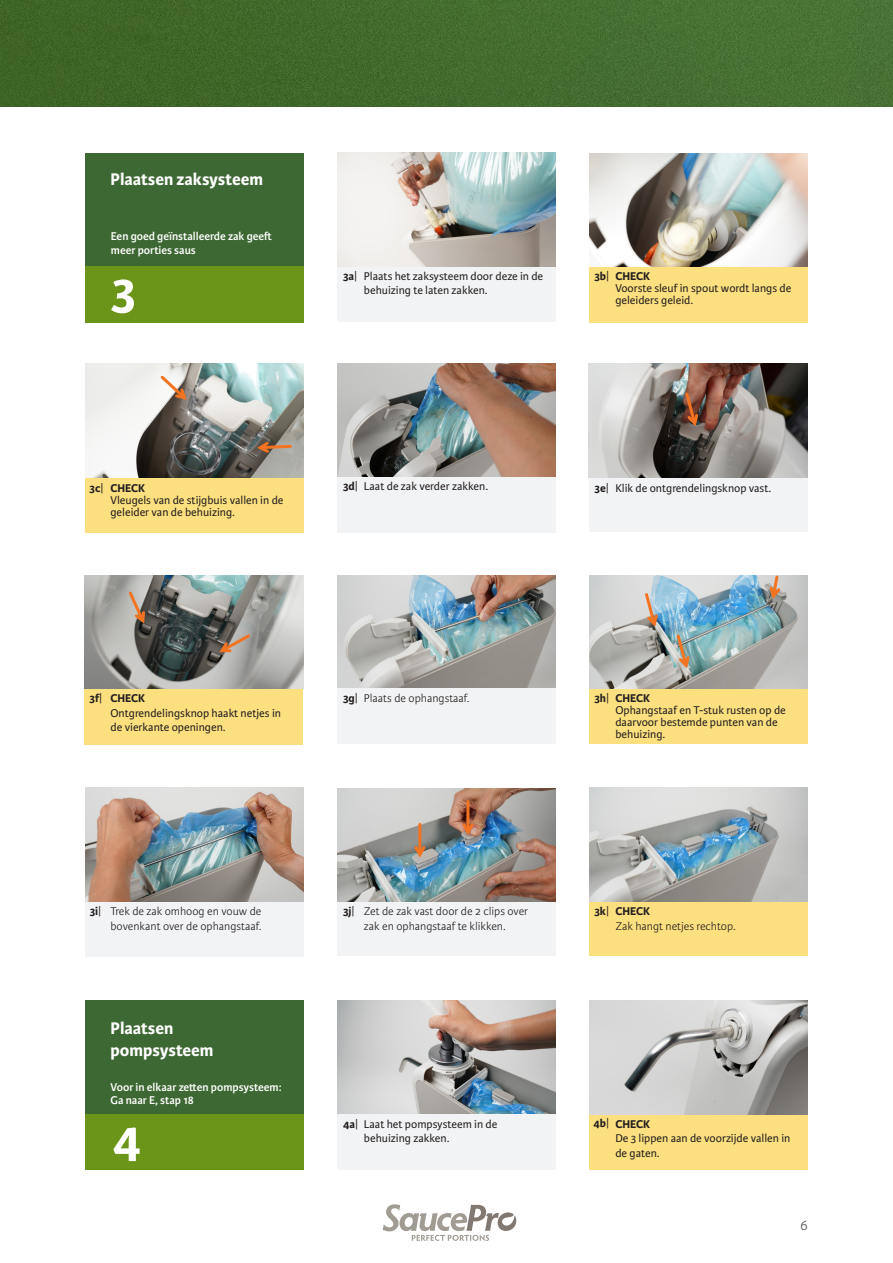
<style>
.page{position:relative;width:893px;height:1263px;background:#fff}
.page>*{position:absolute;margin:0;border:0;box-sizing:border-box;transform-origin:0 0}
.t1{font:700 54px "Karmina Sans";color:#fff}
.t2{font:700 18px "Karmina Sans";color:#fff}
.t3{font:300 15px "Karmina Sans";color:#57585a}
.t4{font:12px/14.4px "Karmina Sans";color:#231f20}
.t5{font:300 12px/14.4px "Karmina Sans";color:#231f20}
.t6{font:600 12px/14.4px "Karmina Sans";color:#fff}
.t7{font:700 12px "Karmina Sans";color:#231f20}
.s1{font-weight:400}
</style>
<div class="page">
<img style="left:0;top:0;width:893px;height:106px">
<svg style="left:383px;top:1204px;width:133px;height:37px"></svg>
<div style="left:337px;top:263px;width:218px;height:59px;background:#f2f3f4"></div>
<img style="left:337px;top:153px;width:218px;height:113px">
<div style="left:337px;top:477px;width:218px;height:56px;background:#f2f3f4"></div>
<img style="left:337px;top:363px;width:218px;height:114px">
<div style="left:337px;top:688px;width:218px;height:56px;background:#f2f3f4"></div>
<img style="left:337px;top:575px;width:218px;height:113px">
<div style="left:85px;top:901px;width:218px;height:56px;background:#f2f3f4"></div>
<img style="left:85px;top:787px;width:218px;height:114px">
<div style="left:589px;top:266px;width:219px;height:56px;background:#fcdf7f"></div>
<img style="left:589px;top:153px;width:219px;height:113px">
<img style="left:337px;top:1000px;width:218px;height:114px">
<div style="left:337px;top:1114px;width:218px;height:55px;background:#f2f3f4"></div>
<div style="left:589px;top:901px;width:219px;height:55px;background:#fcdf7f"></div>
<img style="left:589px;top:787px;width:219px;height:114px">
<div style="left:85px;top:1000px;width:218px;height:115px;background:#3e6833"></div>
<div style="left:85px;top:1114px;width:218px;height:56px;background:#6b9519"></div>
<div style="left:589px;top:1114px;width:219px;height:55px;background:#fcdf7f"></div>
<img style="left:589px;top:1000px;width:219px;height:114px">
<div style="left:85px;top:688px;width:218px;height:56px;background:#fcdf7f"></div>
<img style="left:85px;top:575px;width:218px;height:113px">
<svg style="left:217px;top:632px;width:36px;height:23px"></svg>
<svg style="left:126px;top:589px;width:21px;height:37px"></svg>
<div style="left:589px;top:477px;width:219px;height:55px;background:#f2f3f4"></div>
<img style="left:589px;top:363px;width:218px;height:114px">
<svg style="left:683px;top:390px;width:17px;height:39px"></svg>
<div style="left:337px;top:901px;width:218px;height:55px;background:#f2f3f4"></div>
<img style="left:337px;top:788px;width:218px;height:113px">
<hr style="left:418px;top:824px;width:3px;height:30px;background:#f47321">
<svg style="left:412px;top:843px;width:16px;height:18px"></svg>
<hr style="left:466px;top:802px;width:3px;height:30px;background:#f47321">
<svg style="left:460px;top:821px;width:16px;height:17px"></svg>
<div style="left:85px;top:477px;width:218px;height:56px;background:#fcdf7f"></div>
<img style="left:85px;top:364px;width:218px;height:113px">
<svg style="left:158px;top:373px;width:31px;height:29px"></svg>
<svg style="left:254px;top:439px;width:39px;height:16px"></svg>
<div style="left:589px;top:688px;width:219px;height:56px;background:#fcdf7f"></div>
<img style="left:589px;top:575px;width:219px;height:113px">
<svg style="left:643px;top:591px;width:17px;height:39px"></svg>
<svg style="left:767px;top:575px;width:16px;height:27px"></svg>
<svg style="left:675px;top:632px;width:17px;height:39px"></svg>
<div style="left:85px;top:153px;width:218px;height:114px;background:#3e6833"></div>
<div style="left:85px;top:266px;width:218px;height:56px;background:#6b9519"></div>
<p class="t2" style="left:111px;top:169px;width:154px">Plaatsen zaksysteem</p>
<p class="t6" style="left:111px;top:229px;width:162px">Een goed geïnstalleerde zak geeft meer porties saus</p>
<p class="t1" style="left:111px;top:259px;width:26px">3</p>
<p class="t7" style="left:343px;top:269px;width:16px">3a<span class="s1">|</span></p>
<p class="t4" style="left:364px;top:269px;width:181px">Plaats het zaksysteem door deze in de behuizing te laten zakken.</p>
<p class="t7" style="left:594px;top:269px;width:16px">3b<span class="s1">|</span></p>
<p class="t7" style="left:615px;top:269px;width:36px">CHECK</p>
<p class="t4" style="left:615px;top:282px;width:177px;line-height:12px">Voorste sleuf in spout wordt langs de geleiders geleid.</p>
<p class="t7" style="left:90px;top:481px;width:16px">3c<span class="s1">|</span></p>
<p class="t7" style="left:111px;top:481px;width:36px">CHECK</p>
<p class="t4" style="left:111px;top:494px;width:174px;line-height:12px">Vleugels van de stijgbuis vallen in de geleider van de behuizing.</p>
<p class="t7" style="left:343px;top:480px;width:16px">3d<span class="s1">|</span></p>
<p class="t4" style="left:364px;top:479px;width:126px">Laat de zak verder zakken.</p>
<p class="t7" style="left:595px;top:481px;width:16px">3e<span class="s1">|</span></p>
<p class="t4" style="left:615px;top:481px;width:157px">Klik de ontgrendelingsknop vast.</p>
<p class="t7" style="left:90px;top:691px;width:14px">3f<span class="s1">|</span></p>
<p class="t7" style="left:111px;top:691px;width:36px">CHECK</p>
<p class="t4" style="left:111px;top:706px;width:172px">Ontgrendelingsknop haakt netjes in de vierkante openingen.</p>
<p class="t7" style="left:343px;top:691px;width:16px">3g<span class="s1">|</span></p>
<p class="t5" style="left:364px;top:691px;width:107px">Plaats de ophangstaaf.</p>
<p class="t7" style="left:594px;top:691px;width:16px">3h<span class="s1">|</span></p>
<p class="t7" style="left:615px;top:691px;width:36px">CHECK</p>
<p class="t4" style="left:615px;top:704px;width:172px;line-height:12px">Ophangstaaf en T-stuk rusten op de daarvoor bestemde punten van de behuizing.</p>
<p class="t7" style="left:90px;top:904px;width:13px">3i<span class="s1">|</span></p>
<p class="t5" style="left:111px;top:904px;width:152px">Trek de zak omhoog en vouw de bovenkant over de ophangstaaf.</p>
<p class="t2" style="left:111px;top:1018px;width:64px">Plaatsen</p>
<p class="t2" style="left:111px;top:1039px;width:105px">pompsysteem</p>
<p class="t6" style="left:111px;top:1080px;width:172px">Voor in elkaar zetten pompsysteem:</p>
<p class="t6" style="left:111px;top:1093px;width:85px">Ga naar E, stap 18</p>
<p class="t1" style="left:113px;top:1107px;width:30px">4</p>
<p class="t7" style="left:343px;top:904px;width:13px">3j<span class="s1">|</span></p>
<p class="t5" style="left:364px;top:904px;width:166px">Zet de zak vast door de 2 clips over zak en ophangstaaf te klikken.</p>
<p class="t7" style="left:343px;top:1117px;width:17px">4a<span class="s1">|</span></p>
<p class="t4" style="left:364px;top:1117px;width:135px">Laat het pompsysteem in de behuizing zakken.</p>
<p class="t7" style="left:594px;top:904px;width:16px">3k<span class="s1">|</span></p>
<p class="t7" style="left:615px;top:904px;width:36px">CHECK</p>
<p class="t5" style="left:615px;top:919px;width:122px">Zak hangt netjes rechtop.</p>
<p class="t7" style="left:594px;top:1117px;width:17px">4b<span class="s1">|</span></p>
<p class="t7" style="left:615px;top:1117px;width:36px">CHECK</p>
<p class="t4" style="left:615px;top:1131px;width:176px">De 3 lippen aan de voorzijde vallen in de gaten.</p>
<p class="t3" style="left:800px;top:1217px;width:9px">6</p>
</div>
